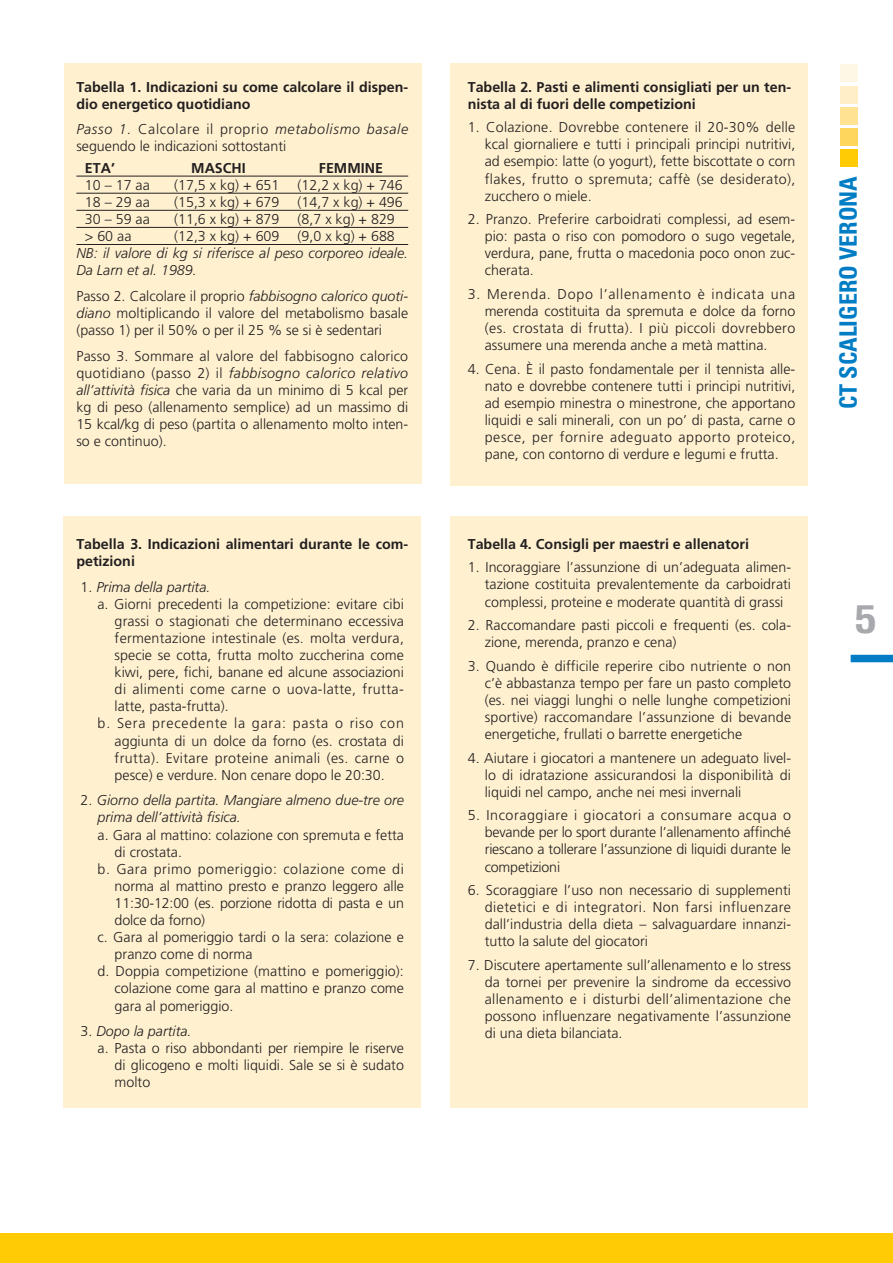
<style>
.page{position:relative;width:893px;height:1263px;background:#fff}
.page>*{position:absolute;margin:0;border:0;box-sizing:border-box;transform-origin:0 0}
.t1{font:700 condensed 37.5px "Helvetica";color:#a7a9ac;scale:1.2 1}
.t2{font:700 condensed 24px "Univers";color:#007dc5}
.t3{font:300 14.25px/17.1px "Frutiger";color:#231f20;text-align:justify}
.t4{font:700 14.25px/17.1px "Frutiger";color:#231f20}
.t5{font:italic 300 14.25px/17.1px "Frutiger";color:#231f20}
.t6{font:300 14.25px "Frutiger";letter-spacing:.02em;color:#231f20}
.t7{font:300 14.25px "Frutiger";letter-spacing:.025em;color:#231f20}
.t8{font:300 14.25px "Frutiger";letter-spacing:.03em;color:#231f20}
.t9{font:300 14.25px "Frutiger";letter-spacing:.04em;color:#231f20}
.t10{font:300 14.25px "Frutiger";letter-spacing:.055em;color:#231f20}
.s1{font-style:italic}
.s2{font-style:normal}
</style>
<div class="page">
<div style="left:64px;top:516px;width:357px;height:591px;background:#fff1d0"></div>
<div style="left:451px;top:64px;width:357px;height:422px;background:#fff1d0"></div>
<div style="left:451px;top:516px;width:357px;height:591px;background:#fff1d0"></div>
<div style="left:64px;top:64px;width:358px;height:420px;background:#fff1d0"></div>
<div style="left:840px;top:150px;width:17px;height:17px;background:#ffcb04"></div>
<div style="left:840px;top:129px;width:17px;height:17px;background:#ffd65c"></div>
<div style="left:840px;top:107px;width:17px;height:17px;background:#ffe292"></div>
<div style="left:840px;top:86px;width:17px;height:17px;background:#ffeec6"></div>
<div style="left:840px;top:65px;width:17px;height:17px;background:#fff7e5"></div>
<div style="left:0;top:1233px;width:892px;height:30px;background:#ffcb04"></div>
<div style="left:850px;top:655px;width:42px;height:7px;background:#007dc5"></div>
<hr style="left:76px;top:176px;width:332px;height:1px;background:#231f20">
<hr style="left:76px;top:193px;width:332px;height:1px;background:#231f20">
<hr style="left:76px;top:210px;width:332px;height:1px;background:#231f20">
<hr style="left:76px;top:227px;width:332px;height:1px;background:#231f20">
<hr style="left:76px;top:244px;width:332px;height:1px;background:#231f20">
<p class="t4" style="left:76px;top:79px;width:333px">Tabella 1. Indicazioni su come calcolare il dispen&shy;dio energetico quotidiano</p>
<p class="t3" style="left:76px;top:122px;width:333px"><span class="s1">Passo 1.</span> Calcolare il proprio <span class="s1">metabolismo basale </span>seguendo le indicazioni sottostanti</p>
<p class="t4" style="left:85px;top:160px;width:32px">ETA’</p>
<p class="t4" style="left:191px;top:160px;width:56px">MASCHI</p>
<p class="t4" style="left:319px;top:160px;width:66px">FEMMINE</p>
<p class="t3" style="left:85px;top:178px;width:66px">10 – 17 aa</p>
<p class="t3" style="left:174px;top:178px;width:107px">(17,5 x kg) + 651</p>
<p class="t3" style="left:297px;top:178px;width:107px">(12,2 x kg) + 746</p>
<p class="t3" style="left:85px;top:195px;width:66px">18 – 29 aa</p>
<p class="t3" style="left:174px;top:195px;width:107px">(15,3 x kg) + 679</p>
<p class="t3" style="left:297px;top:195px;width:107px">(14,7 x kg) + 496</p>
<p class="t3" style="left:85px;top:212px;width:66px">30 – 59 aa</p>
<p class="t3" style="left:174px;top:212px;width:107px">(11,6 x kg) + 879</p>
<p class="t3" style="left:297px;top:212px;width:99px">(8,7 x kg) + 829</p>
<p class="t3" style="left:85px;top:229px;width:48px">&gt; 60 aa</p>
<p class="t3" style="left:174px;top:229px;width:107px">(12,3 x kg) + 609</p>
<p class="t3" style="left:297px;top:229px;width:99px">(9,0 x kg) + 688</p>
<p class="t5" style="left:76px;top:246px;width:333px">NB: il valore di kg si riferisce al peso corporeo ideale.<br>Da Larn et al. 1989.</p>
<p class="t3" style="left:76px;top:289px;width:333px">Passo 2. Calcolare il proprio <span class="s1">fabbisogno calorico quoti&shy;diano</span> moltiplicando il valore del metabolismo basale (passo 1) per il 50% o per il 25 % se si è sedentari</p>
<p class="t3" style="left:76px;top:348px;width:333px">Passo 3. Sommare al valore del fabbisogno calorico quotidiano (passo 2) il <span class="s1">fabbisogno calorico relativo all’attività fisica</span> che varia da un minimo di 5 kcal per kg di peso (allenamento semplice) ad un massimo di 15 kcal/kg di peso (partita o allenamento molto inten&shy;so e continuo).</p>
<p class="t4" style="left:76px;top:537px;width:333px">Tabella 3. Indicazioni alimentari durante le com&shy;petizioni</p>
<p class="t5" style="left:81px;top:579px;width:131px"><span class="s2">1.</span> Prima della partita.</p>
<p class="t3" style="left:98px;top:596px;width:308px">a. Giorni precedenti la competizione: evitare cibi</p>
<p class="t3" style="left:115px;top:613px;width:291px">grassi o stagionati che determinano eccessiva</p>
<p class="t6" style="left:115px;top:632px;width:291px">fermentazione intestinale (es. molta verdura,</p>
<p class="t3" style="left:115px;top:648px;width:291px">specie se cotta, frutta molto zuccherina come</p>
<p class="t3" style="left:115px;top:665px;width:291px">kiwi, pere, fichi, banane ed alcune associazioni</p>
<p class="t8" style="left:115px;top:684px;width:291px">di alimenti come carne o uova-latte, frutta-</p>
<p class="t3" style="left:115px;top:699px;width:115px">latte, pasta-frutta).</p>
<p class="t10" style="left:98px;top:718px;width:308px">b. Sera precedente la gara: pasta o riso con</p>
<p class="t3" style="left:115px;top:733px;width:291px">aggiunta di un dolce da forno (es. crostata di</p>
<p class="t7" style="left:115px;top:752px;width:291px">frutta). Evitare proteine animali (es. carne o</p>
<p class="t3" style="left:115px;top:767px;width:271px">pesce) e verdure. Non cenare dopo le 20:30.</p>
<p class="t5" style="left:98px;top:793px;width:308px;text-indent:-17px"><span class="s2">2.</span> Giorno della partita. Mangiare almeno due-tre ore prima dell’attività fisica.</p>
<p class="t3" style="left:98px;top:827px;width:308px">a. Gara al mattino: colazione con spremuta e fetta</p>
<p class="t3" style="left:115px;top:844px;width:69px">di crostata.</p>
<p class="t9" style="left:98px;top:863px;width:308px">b. Gara primo pomeriggio: colazione come di</p>
<p class="t3" style="left:115px;top:878px;width:291px">norma al mattino presto e pranzo leggero alle</p>
<p class="t3" style="left:115px;top:896px;width:291px">11:30-12:00 (es. porzione ridotta di pasta e un</p>
<p class="t3" style="left:115px;top:913px;width:92px">dolce da forno)</p>
<p class="t3" style="left:98px;top:930px;width:308px">c. Gara al pomeriggio tardi o la sera: colazione e</p>
<p class="t3" style="left:115px;top:947px;width:139px">pranzo come di norma</p>
<p class="t3" style="left:98px;top:964px;width:308px">d. Doppia competizione (mattino e pomeriggio):</p>
<p class="t3" style="left:115px;top:981px;width:291px">colazione come gara al mattino e pranzo come</p>
<p class="t3" style="left:115px;top:998px;width:120px">gara al pomeriggio.</p>
<p class="t5" style="left:81px;top:1024px;width:112px"><span class="s2">3.</span> Dopo la partita.</p>
<p class="t3" style="left:98px;top:1041px;width:308px">a. Pasta o riso abbondanti per riempire le riserve</p>
<p class="t3" style="left:115px;top:1058px;width:291px">di glicogeno e molti liquidi. Sale se si è sudato</p>
<p class="t3" style="left:115px;top:1075px;width:37px">molto</p>
<p class="t4" style="left:468px;top:79px;width:325px">Tabella 2. Pasti e alimenti consigliati per un ten&shy;nista al di fuori delle competizioni</p>
<p class="t3" style="left:485px;top:120px;width:312px;text-indent:-17px">1. Colazione. Dovrebbe contenere il 20-30% delle kcal giornaliere e tutti i principali principi nutritivi, ad esempio: latte (o yogurt), fette biscottate o corn flakes, frutto o spremuta; caffè (se desiderato), zucchero o miele.</p>
<p class="t3" style="left:485px;top:212px;width:312px;text-indent:-17px">2. Pranzo. Preferire carboidrati complessi, ad esem&shy;pio: pasta o riso con pomodoro o sugo vegetale, verdura, pane, frutta o macedonia poco onon zuc&shy;cherata.</p>
<p class="t3" style="left:485px;top:286px;width:312px;text-indent:-17px">3. Merenda. Dopo l’allenamento è indicata una merenda costituita da spremuta e dolce da forno (es. crostata di frutta). I più piccoli dovrebbero assumere una merenda anche a metà mattina.</p>
<p class="t3" style="left:485px;top:361px;width:312px;text-indent:-17px">4. Cena. È il pasto fondamentale per il tennista alle&shy;nato e dovrebbe contenere tutti i principi nutritivi, ad esempio minestra o minestrone, che apportano liquidi e sali minerali, con un po’ di pasta, carne o pesce, per fornire adeguato apporto proteico, pane, con contorno di verdure e legumi e frutta.</p>
<p class="t4" style="left:468px;top:537px;width:283px">Tabella 4. Consigli per maestri e allenatori</p>
<p class="t3" style="left:485px;top:560px;width:308px;text-indent:-17px">1. Incoraggiare l’assunzione di un’adeguata alimen&shy;tazione costituita prevalentemente da carboidrati complessi, proteine e moderate quantità di grassi</p>
<p class="t3" style="left:485px;top:618px;width:308px;text-indent:-17px">2. Raccomandare pasti piccoli e frequenti (es. cola&shy;zione, merenda, pranzo e cena)</p>
<p class="t3" style="left:485px;top:658px;width:308px;text-indent:-17px">3. Quando è difficile reperire cibo nutriente o non c’è abbastanza tempo per fare un pasto completo (es. nei viaggi lunghi o nelle lunghe competizioni sportive) raccomandare l’assunzione di bevande energetiche, frullati o barrette energetiche</p>
<p class="t3" style="left:485px;top:750px;width:308px;text-indent:-17px">4. Aiutare i giocatori a mantenere un adeguato livel&shy;lo di idratazione assicurandosi la disponibilità di liquidi nel campo, anche nei mesi invernali</p>
<p class="t3" style="left:485px;top:808px;width:308px;text-indent:-17px">5. Incoraggiare i giocatori a consumare acqua o bevande per lo sport durante l’allenamento affinché riescano a tollerare l’assunzione di liquidi durante le competizioni</p>
<p class="t3" style="left:485px;top:883px;width:308px;text-indent:-17px">6. Scoraggiare l’uso non necessario di supplementi dietetici e di integratori. Non farsi influenzare dall’industria della dieta – salvaguardare innanzi&shy;tutto la salute del giocatori</p>
<p class="t3" style="left:485px;top:957px;width:308px;text-indent:-17px">7. Discutere apertamente sull’allenamento e lo stress da tornei per prevenire la sindrome da eccessivo allenamento e i disturbi dell’alimentazione che possono influenzare negativamente l’assunzione di una dieta bilanciata.</p>
<h2 class="t2" style="left:839px;top:409px;width:235px;rotate:-90deg">CT SCALIGERO VERONA</h2>
<h1 class="t1" style="left:854px;top:605px;width:20px">5</h1>
</div>
